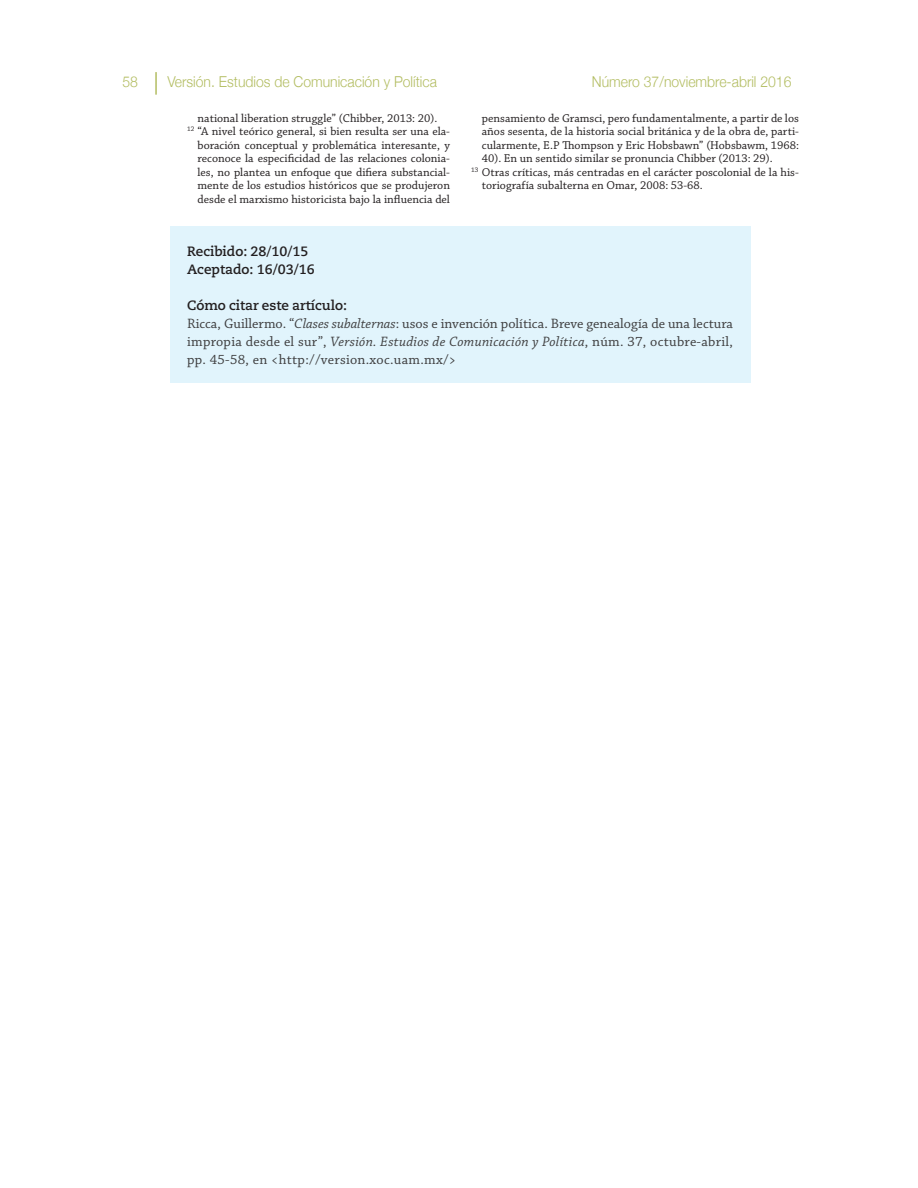
<style>
.page{position:relative;width:918px;height:1188px;background:#fff}
.page>*{position:absolute;margin:0;border:0;box-sizing:border-box;transform-origin:0 0}
.t1{font:300 15px "Helvetica Neue";color:#b3bd62;scale:.93 1}
.t2{font:14.25px/18px "Chaparral Pro";letter-spacing:.02em;color:#3e3e3f;text-align:justify}
.t3{font:700 13.5px/18.3px "Caecilia";color:#231f20}
.t4{font:12px "Chaparral Pro";color:#231f20}
.s1{font-style:italic}
</style>
<div class="page">
<hr style="left:155px;top:72px;width:2px;height:23px;background:#b3bd62">
<div style="left:170px;top:226px;width:580px;height:157px;background:#e1f4fc"></div>
<p class="t1" style="left:122px;top:69px;width:18px">58</p>
<p class="t1" style="left:167px;top:69px;width:291px">Versión. Estudios de Comunicación y Política</p>
<p class="t1" style="left:592px;top:69px;width:216px">Número 37/noviembre-abril 2016</p>
<p class="t4" style="left:198px;top:111px;width:241px">national liberation struggle” (Chibber, 2013: 20).</p>
<p class="t4" style="left:187px;top:125px;width:264px"><sup>12</sup> “A nivel teórico general, si bien resulta ser una ela-</p>
<p class="t4" style="left:198px;top:138px;width:254px">boración conceptual y problemática interesante, y</p>
<p class="t4" style="left:198px;top:152px;width:254px">reconoce la especificidad de las relaciones colonia-</p>
<p class="t4" style="left:198px;top:165px;width:254px">les, no plantea un enfoque que difiera substancial-</p>
<p class="t4" style="left:198px;top:179px;width:254px">mente de los estudios históricos que se produjeron</p>
<p class="t4" style="left:198px;top:192px;width:254px">desde el marxismo historicista bajo la influencia del</p>
<p class="t4" style="left:482px;top:111px;width:319px">pensamiento de Gramsci, pero fundamentalmente, a partir de los</p>
<p class="t4" style="left:482px;top:125px;width:319px">años sesenta, de la historia social británica y de la obra de, parti-</p>
<p class="t4" style="left:482px;top:138px;width:319px">cularmente, E.P Thompson y Eric Hobsbawn” (Hobsbawm, 1968:</p>
<p class="t4" style="left:482px;top:152px;width:292px">40). En un sentido similar se pronuncia Chibber (2013: 29).</p>
<p class="t4" style="left:471px;top:165px;width:329px"><sup>13</sup> Otras críticas, más centradas en el carácter poscolonial de la his-</p>
<p class="t4" style="left:482px;top:179px;width:222px">toriografía subalterna en Omar, 2008: 53-68.</p>
<p class="t3" style="left:187px;top:242px;width:129px">Recibido: 28/10/15<br>Aceptado: 16/03/16</p>
<p class="t3" style="left:187px;top:297px;width:162px">Cómo citar este artículo:</p>
<p class="t2" style="left:187px;top:315px;width:547px">Ricca, Guillermo. “<span class="s1">Clases subalternas</span>: usos e invención política. Breve genealogía de una lectura impropia desde el sur”, <span class="s1">Versión. Estudios de Comunicación y Política</span>, núm. 37, octubre-abril, pp. 45-58, en &lt;http://version.xoc.uam.mx/&gt;</p>
</div>
